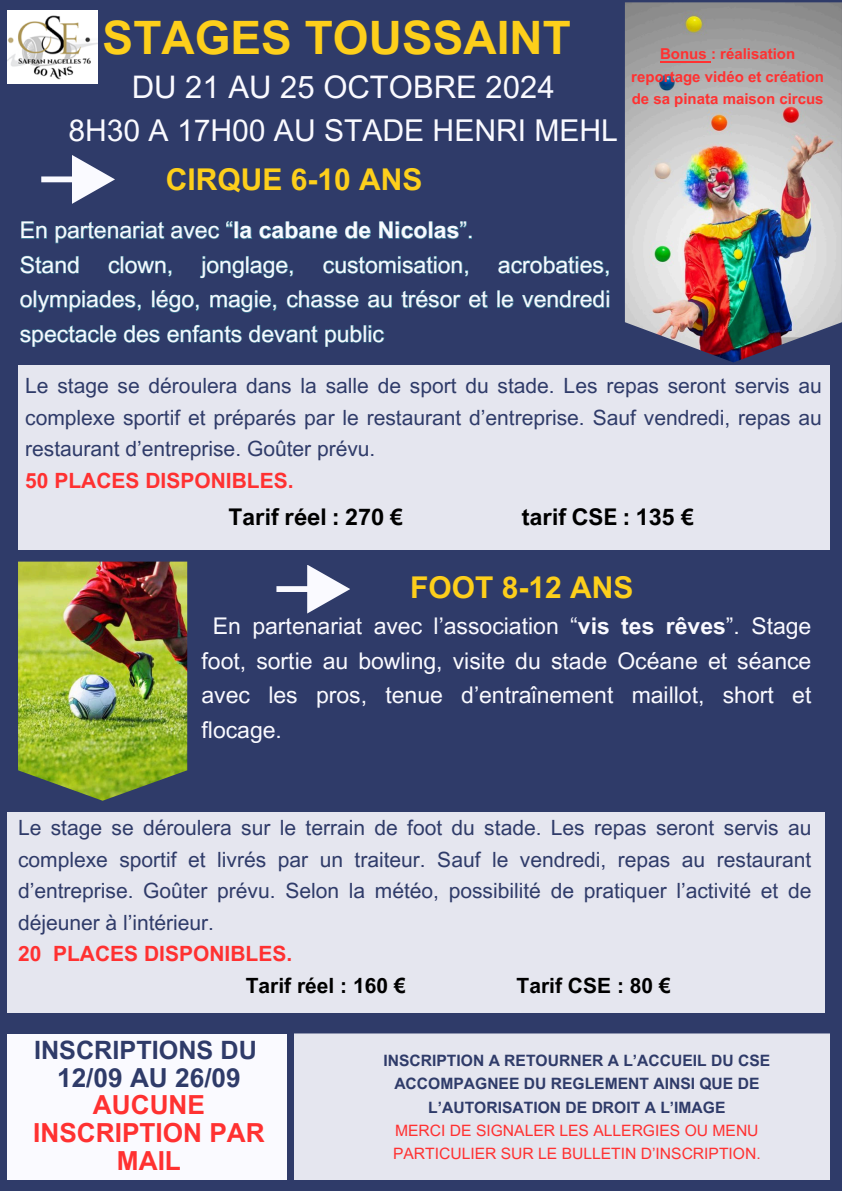
<style>
.page{position:relative;width:842px;height:1191px;background:#fff}
.page>*{position:absolute;margin:0;border:0;box-sizing:border-box;transform-origin:0 0}
.t1{font:700 46.1px "Arial MT Pro";color:#fdcf1b}
.t2{font:31.1px "Arial MT Pro";color:#fafaff}
.t3{font:30.1px "Arial MT Pro";color:#fafaff}
.t4{font:700 30px "Arial MT Pro";color:#fdcf1b}
.t5{font:700 26.2px/27.8px "Arial MT Pro";color:#ff3131;text-align:center}
.t6{font:700 25.2px "Arial MT Pro";color:#2f3b69}
.t7{font:23px/34.5px "Arial MT Pro";color:#fafaff}
.t8{font:700 23px "Arial Nova";color:#000}
.t9{font:21px/31.5px "Arial MT Pro";color:#2f3b69}
.t10{font:700 21px "Arial MT Pro";color:#000}
.t11{font:700 21px "Arial MT Pro";color:#ff3131}
.t12{font:700 15.6px/23.2px "Arial MT Pro";color:#2f3b69;text-align:center}
.t13{font:700 15px/22.5px "Arial MT Pro";color:#ff3131;text-align:center}
.s1{font-weight:700}
.s2{font-weight:700;color:#ff3131}
.s3{color:#2f3b69}
.s4{font-weight:400;color:#ff3131}
</style>
<div class="page">
<div style="left:0;top:0;width:842px;height:1190px;background:#2f3b69"></div>
<div style="left:7px;top:1034px;width:280px;height:145px;background:#fafaff"></div>
<div style="left:294px;top:1031px;width:535px;height:148px;background:#e5e6ef"></div>
<div style="left:34px;top:1027px;width:808px;height:6px;background:#2f3b69"></div>
<img style="left:625px;top:2px;width:217px;height:360px">
<div style="left:18px;top:365px;width:811px;height:184px;background:#e5e6ef"></div>
<img style="left:18px;top:561px;width:169px;height:239px">
<img style="left:7px;top:10px;width:90px;height:74px">
<div style="left:7px;top:812px;width:818px;height:201px;background:#e5e6ef"></div>
<svg style="left:41px;top:155px;width:74px;height:49px"></svg>
<svg style="left:21px;top:221px;width:451px;height:22px"></svg>
<svg style="left:20px;top:255px;width:589px;height:23px"></svg>
<svg style="left:20px;top:290px;width:589px;height:23px"></svg>
<svg style="left:20px;top:324px;width:365px;height:23px"></svg>
<svg style="left:276px;top:565px;width:74px;height:48px"></svg>
<hr style="left:660px;top:61px;width:51px;height:1px;background:#ff3131">
<p class="t1" style="left:103px;top:21px;width:470px">STAGES TOUSSAINT</p>
<p class="t2" style="left:132px;top:75px;width:424px">DU 21 AU 25 OCTOBRE 2024</p>
<p class="t3" style="left:68px;top:119px;width:551px">8H30 A 17H00 AU STADE HENRI MEHL</p>
<h5 class="t4" style="left:166px;top:168px;width:258px">CIRQUE 6-10 ANS</h5>
<h6 class="t13" style="left:631px;top:45px;width:194px">Bonus : réalisation reportage vidéo et création de sa pinata maison circus</h6>
<h5 class="t7" style="left:20px;top:216px;width:592px">En partenariat avec “<span class="s1">la cabane de Nicolas</span>”.<br>Stand clown, jonglage, customisation, acrobaties, olympiades, légo, magie, chasse au trésor et le vendredi spectacle des enfants devant public</h5>
<h5 class="t9" style="left:25px;top:373px;width:798px">Le stage se déroulera dans la salle de sport du stade. Les repas seront servis au complexe sportif et préparés par le restaurant d’entreprise. Sauf vendredi, repas au restaurant d’entreprise. Goûter prévu.<br><span class="s2">50 PLACES DISPONIBLES.</span></h5>
<h5 class="t8" style="left:229px;top:502px;width:176px">Tarif réel : 270 €</h5>
<h5 class="t8" style="left:522px;top:502px;width:173px">tarif CSE : 135 €</h5>
<h2 class="t4" style="left:410px;top:576px;width:225px">FOOT 8-12 ANS</h2>
<h5 class="t7" style="left:201px;top:612px;width:611px;text-align:justify;text-indent:11px">En partenariat avec l’association “<span class="s1">vis tes rêves</span>”. Stage foot, sortie au bowling, visite du stade Océane et séance avec les pros, tenue d’entraînement maillot, short et flocage.</h5>
<h4 class="t9" style="left:18px;top:814px;width:795px">Le stage se déroulera sur le terrain de foot du stade. Les repas seront servis au</h4>
<h4 class="t9" style="left:18px;top:846px;width:795px">complexe sportif et livrés par un traiteur. Sauf le vendredi, repas au restaurant</h4>
<h4 class="t9" style="left:18px;top:877px;width:795px">d’entreprise. Goûter prévu. Selon la météo, possibilité de pratiquer l’activité et de</h4>
<h4 class="t9" style="left:18px;top:909px;width:198px">déjeuner à l’intérieur.</h4>
<h4 class="t11" style="left:18px;top:945px;width:276px">20 PLACES DISPONIBLES.</h4>
<h4 class="t10" style="left:246px;top:977px;width:161px">Tarif réel : 160 €</h4>
<h4 class="t10" style="left:517px;top:977px;width:156px">Tarif CSE : 80 €</h4>
<p class="t6" style="left:34px;top:1040px;width:224px">INSCRIPTIONS DU</p>
<p class="t5" style="left:33px;top:1066px;width:233px"><span class="s3">12/09 AU 26/09<br></span>AUCUNE<br>INSCRIPTION PAR<br>MAIL</p>
<h2 class="t12" style="left:383px;top:1050px;width:388px">INSCRIPTION A RETOURNER A L’ACCUEIL DU CSE ACCOMPAGNEE DU REGLEMENT AINSI QUE DE L’AUTORISATION DE DROIT A L’IMAGE<br><span class="s4">MERCI DE SIGNALER LES ALLERGIES OU MENU PARTICULIER SUR LE BULLETIN D’INSCRIPTION.</span></h2>
</div>
